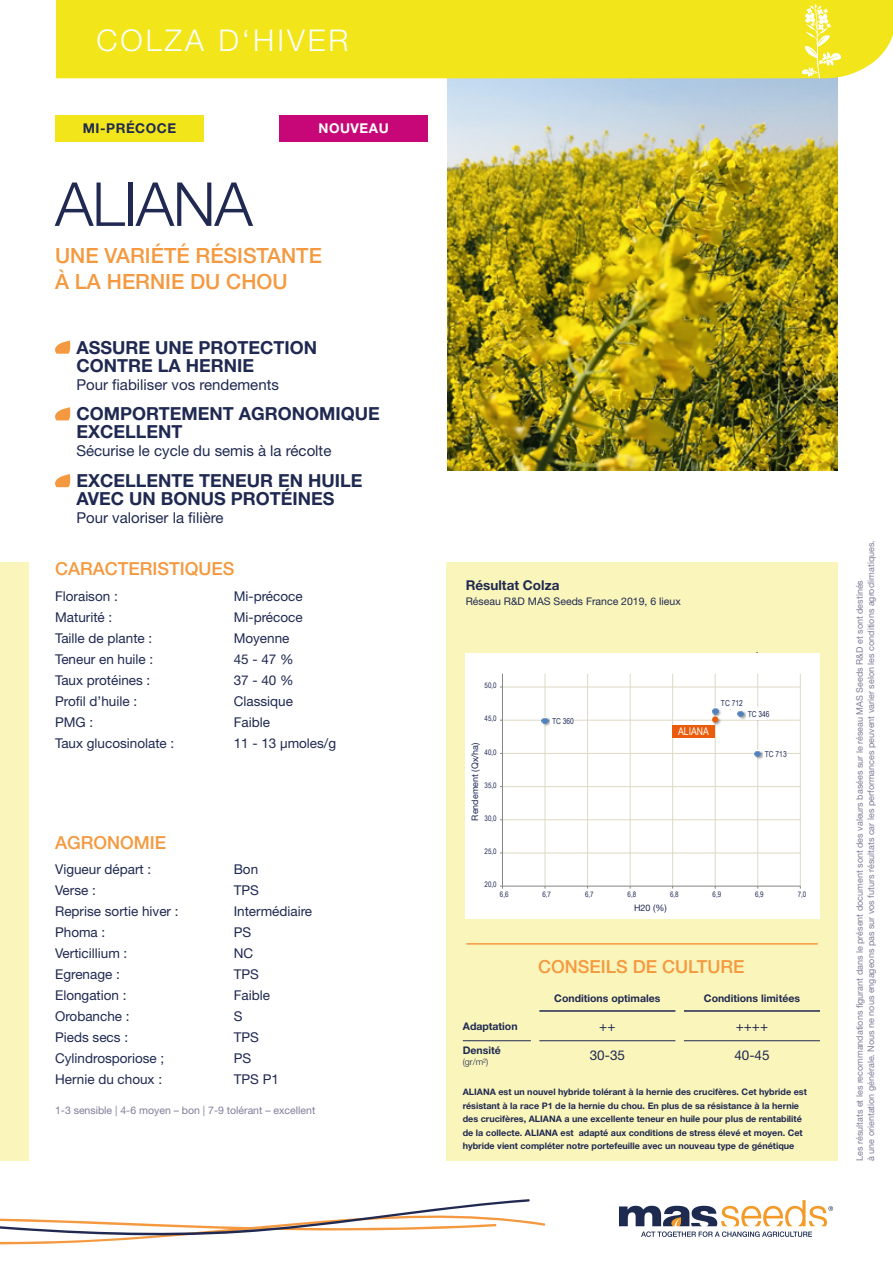
<style>
.page{position:relative;width:893px;height:1263px;background:#fff}
.page>*{position:absolute;margin:0;border:0;box-sizing:border-box;transform-origin:0 0}
.t1{font:300 60.75px "Helvetica Neue LT Std";letter-spacing:-.02em;color:#1f2951}
.t2{font:300 30px "Helvetica Neue LT Std";letter-spacing:.1em;color:#fff}
.t3{font:500 21px/25.2px "Helvetica Neue LT Std";color:#f4993f}
.t4{font:700 18px/18px "Helvetica Neue LT Std";color:#1f2951}
.t5{font:500 18px "Helvetica Neue LT Std";color:#f4993f}
.t6{font:15px "Helvetica Neue LT Std";color:#1f2951}
.t7{font:13.5px "Helvetica Neue LT Std";color:#1f2951}
.t8{font:700 13.5px "Helvetica Neue LT Std";color:#1f2951}
.t9{font:700 13.5px "Helvetica Neue LT Std";letter-spacing:.04em;color:#1f2951}
.t10{font:700 13.5px "Helvetica Neue LT Std";letter-spacing:.04em;color:#fff}
.t11{font:10.65px "Arial Narrow";color:#fff}
.t12{font:700 10.5px "Helvetica Neue LT Std";color:#1f2951}
.t13{font:10.5px "Helvetica Neue LT Std";color:#817c99}
.t14{font:10.5px "Helvetica Neue LT Std";color:#1f2951}
.t15{font:700 9px/13.5px "Helvetica Neue LT Std";color:#1f2951}
.t16{font:9px/11.6px "Helvetica Neue LT Std";color:#817c99}
.t17{font:9px "Helvetica Neue LT Std";color:#1f2951}
.t18{font:300 9px "Helvetica Neue LT Std";color:#1f2951}
.t19{font:8.1px "Arial Narrow";letter-spacing:-.005em;color:#212d56}
.t20{font:7.65px "Arial Narrow";letter-spacing:.005em;color:#212d56}
</style>
<div class="page">
<svg style="left:55px;top:341px;width:16px;height:13px"></svg>
<svg style="left:55px;top:407px;width:16px;height:13px"></svg>
<svg style="left:55px;top:474px;width:16px;height:13px"></svg>
<div style="left:55px;top:115px;width:149px;height:26px;background:#f2e61a"></div>
<div style="left:0;top:562px;width:28px;height:599px;background:#faf5bb"></div>
<div style="left:446px;top:562px;width:392px;height:599px;background:#faf5bb"></div>
<hr style="left:539px;top:1010px;width:136px;height:2px;background:#1f2951">
<hr style="left:684px;top:1010px;width:136px;height:2px;background:#1f2951">
<hr style="left:463px;top:1040px;width:68px;height:1px;background:#1f2951">
<hr style="left:539px;top:1040px;width:136px;height:1px;background:#1f2951">
<hr style="left:684px;top:1040px;width:136px;height:1px;background:#1f2951">
<img style="left:447px;top:78px;width:391px;height:392px">
<hr style="left:466px;top:943px;width:352px;height:2px;background:#f4993f">
<svg style="left:0;top:1199px;width:546px;height:46px"></svg>
<div style="left:56px;top:0;width:837px;height:78px;background:#f2e61a"></div>
<svg style="left:801px;top:4px;width:40px;height:74px;background:#f4eb50"></svg>
<svg style="left:466px;top:653px;width:354px;height:265px;background:#fcfbfa"></svg>
<div style="left:279px;top:115px;width:149px;height:26px;background:#c70777"></div>
<img style="left:619px;top:1200px;width:215px;height:37px">
<h2 class="t2" style="left:96px;top:22px;width:254px">COLZA D‘HIVER</h2>
<p class="t9" style="left:83px;top:120px;width:95px">MI-PRÉCOCE</p>
<h1 class="t1" style="left:55px;top:167px;width:199px">ALIANA</h1>
<p class="t10" style="left:318px;top:120px;width:72px">NOUVEAU</p>
<h3 class="t3" style="left:55px;top:243px;width:268px">UNE VARIÉTÉ RÉSISTANTE<br>À LA HERNIE DU CHOU</h3>
<h3 class="t4" style="left:76px;top:338px;width:242px">ASSURE UNE PROTECTION<br>CONTRE LA HERNIE</h3>
<p class="t6" style="left:76px;top:375px;width:204px">Pour fiabiliser vos rendements</p>
<h3 class="t4" style="left:76px;top:405px;width:305px">COMPORTEMENT AGRONOMIQUE<br>EXCELLENT</h3>
<p class="t6" style="left:76px;top:442px;width:257px">Sécurise le cycle du semis à la récolte</p>
<h3 class="t4" style="left:76px;top:471px;width:288px">EXCELLENTE TENEUR EN HUILE<br>AVEC UN BONUS PROTÉINES</h3>
<p class="t6" style="left:76px;top:509px;width:149px">Pour valoriser la filière</p>
<h3 class="t5" style="left:55px;top:558px;width:181px">CARACTERISTIQUES</h3>
<p class="t7" style="left:55px;top:588px;width:64px">Floraison :</p>
<p class="t7" style="left:234px;top:588px;width:71px">Mi-précoce</p>
<p class="t7" style="left:55px;top:609px;width:59px">Maturité :</p>
<p class="t7" style="left:234px;top:609px;width:71px">Mi-précoce</p>
<p class="t7" style="left:55px;top:630px;width:99px">Taille de plante :</p>
<p class="t7" style="left:234px;top:630px;width:57px">Moyenne</p>
<p class="t7" style="left:55px;top:651px;width:100px">Teneur en huile :</p>
<p class="t7" style="left:234px;top:651px;width:62px">45 - 47 %</p>
<p class="t7" style="left:55px;top:672px;width:97px">Taux protéines :</p>
<p class="t7" style="left:234px;top:672px;width:62px">37 - 40 %</p>
<p class="t7" style="left:55px;top:693px;width:84px">Profil d’huile :</p>
<p class="t7" style="left:234px;top:693px;width:61px">Classique</p>
<p class="t7" style="left:55px;top:714px;width:40px">PMG :</p>
<p class="t7" style="left:234px;top:714px;width:38px">Faible</p>
<p class="t7" style="left:55px;top:735px;width:121px">Taux glucosinolate :</p>
<p class="t7" style="left:234px;top:735px;width:104px">11 - 13 μmoles/g</p>
<h3 class="t5" style="left:55px;top:832px;width:113px">AGRONOMIE</h3>
<p class="t7" style="left:55px;top:861px;width:98px">Vigueur départ :</p>
<p class="t7" style="left:234px;top:861px;width:26px">Bon</p>
<p class="t7" style="left:55px;top:882px;width:42px">Verse :</p>
<p class="t7" style="left:234px;top:882px;width:27px">TPS</p>
<p class="t7" style="left:55px;top:903px;width:125px">Reprise sortie hiver :</p>
<p class="t7" style="left:234px;top:903px;width:80px">Intermédiaire</p>
<p class="t7" style="left:55px;top:924px;width:52px">Phoma :</p>
<p class="t7" style="left:234px;top:924px;width:19px">PS</p>
<p class="t7" style="left:55px;top:945px;width:74px">Verticillium :</p>
<p class="t7" style="left:234px;top:945px;width:21px">NC</p>
<p class="t7" style="left:55px;top:966px;width:66px">Egrenage :</p>
<p class="t7" style="left:234px;top:966px;width:27px">TPS</p>
<p class="t7" style="left:55px;top:987px;width:73px">Elongation :</p>
<p class="t7" style="left:234px;top:987px;width:38px">Faible</p>
<p class="t7" style="left:55px;top:1008px;width:76px">Orobanche :</p>
<p class="t7" style="left:234px;top:1008px;width:10px">S</p>
<p class="t7" style="left:55px;top:1029px;width:75px">Pieds secs :</p>
<p class="t7" style="left:234px;top:1029px;width:27px">TPS</p>
<p class="t7" style="left:55px;top:1050px;width:111px">Cylindrosporiose ;</p>
<p class="t7" style="left:234px;top:1050px;width:19px">PS</p>
<p class="t7" style="left:55px;top:1071px;width:109px">Hernie du choux :</p>
<p class="t7" style="left:234px;top:1071px;width:47px">TPS P1</p>
<p class="t13" style="left:55px;top:1104px;width:262px">1-3 sensible | 4-6 moyen – bon | 7-9 tolérant – excellent</p>
<p class="t8" style="left:466px;top:577px;width:95px">Résultat Colza</p>
<p class="t14" style="left:466px;top:595px;width:217px">Réseau R&amp;D MAS Seeds France 2019, 6 lieux</p>
<p class="t20" style="left:484px;top:680px;width:14px">50,0</p>
<p class="t20" style="left:484px;top:713px;width:14px">45,0</p>
<p class="t17" style="left:469px;top:820px;width:80px;rotate:-90deg">Rendement (Qx/ha)</p>
<p class="t20" style="left:484px;top:746px;width:14px">40,0</p>
<p class="t20" style="left:484px;top:779px;width:14px">35,0</p>
<p class="t20" style="left:478px;top:782px;width:14px">20,5</p>
<p class="t20" style="left:478px;top:809px;width:14px">20,0</p>
<p class="t20" style="left:484px;top:813px;width:14px">30,0</p>
<p class="t20" style="left:487px;top:844px;width:14px">28,0</p>
<p class="t20" style="left:484px;top:846px;width:14px">25,0</p>
<p class="t20" style="left:484px;top:879px;width:14px">20,0</p>
<p class="t19" style="left:552px;top:715px;width:23px">TC 360</p>
<p class="t11" style="left:678px;top:723px;width:32px">ALIANA</p>
<p class="t19" style="left:721px;top:697px;width:23px">TC 712</p>
<p class="t19" style="left:748px;top:708px;width:23px">TC 346</p>
<p class="t19" style="left:765px;top:748px;width:23px">TC 713</p>
<p class="t20" style="left:500px;top:889px;width:10px">6,6</p>
<p class="t20" style="left:542px;top:889px;width:10px">6,7</p>
<p class="t20" style="left:585px;top:889px;width:10px">6,7</p>
<p class="t20" style="left:627px;top:889px;width:10px">6,8</p>
<p class="t20" style="left:670px;top:889px;width:10px">6,8</p>
<p class="t20" style="left:713px;top:889px;width:10px">6,9</p>
<p class="t20" style="left:755px;top:889px;width:10px">6,9</p>
<p class="t20" style="left:798px;top:889px;width:10px">7,0</p>
<p class="t17" style="left:634px;top:903px;width:34px">H20 (%)</p>
<h3 class="t5" style="left:538px;top:955px;width:208px">CONSEILS DE CULTURE</h3>
<p class="t12" style="left:554px;top:992px;width:108px">Conditions optimales</p>
<p class="t12" style="left:704px;top:992px;width:98px">Conditions limitées</p>
<p class="t12" style="left:463px;top:1019px;width:56px">Adaptation</p>
<p class="t7" style="left:599px;top:1018px;width:18px">++</p>
<p class="t7" style="left:736px;top:1018px;width:34px">++++</p>
<p class="t12" style="left:463px;top:1044px;width:40px">Densité</p>
<p class="t18" style="left:463px;top:1056px;width:27px">(gr/m²)</p>
<p class="t7" style="left:590px;top:1047px;width:37px">30-35</p>
<p class="t7" style="left:734px;top:1047px;width:37px">40-45</p>
<p class="t15" style="left:463px;top:1085px;width:345px">ALIANA est un nouvel hybride tolérant à la hernie des crucifères. Cet hybride est résistant à la race P1 de la hernie du chou. En plus de sa résistance à la hernie des crucifères, ALIANA a une excellente teneur en huile pour plus de rentabilité de la collecte. ALIANA est adapté aux conditions de stress élevé et moyen. Cet hybride vient compléter notre portefeuille avec un nouveau type de génétique</p>
<p class="t16" style="left:854px;top:1161px;width:622px;rotate:-90deg">Les résultats et les recommandations figurant dans le présent document sont des valeurs basées sur le réseau MAS Seeds R&amp;D et sont destinés<br>à une orientation générale. Nous ne nous engageons pas sur vos futurs résultats car les performances peuvent varier selon les conditions agroclimatiques.</p>
</div>
